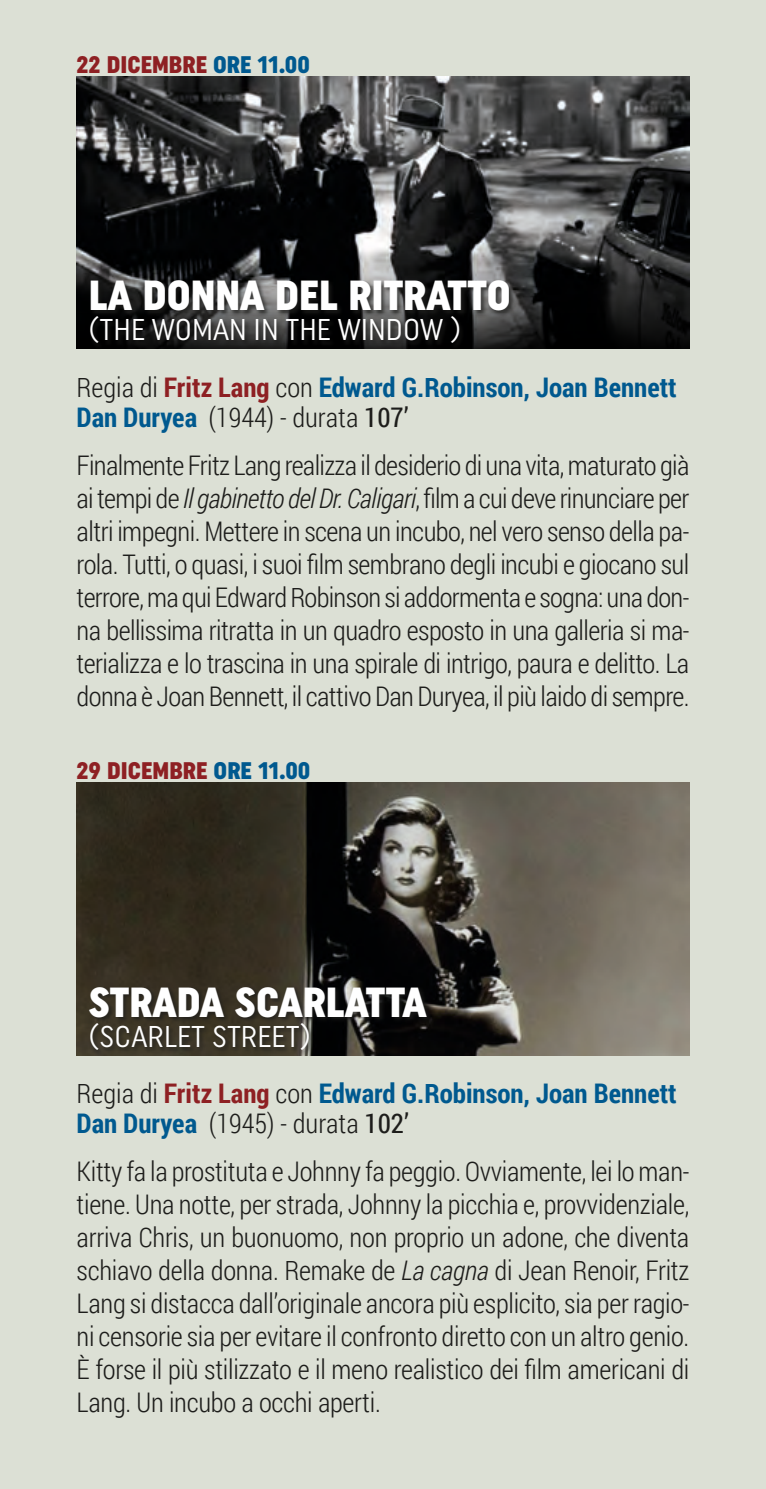
<style>
.page{position:relative;width:766px;height:1489px;background:#fff}
.page>*{position:absolute;margin:0;border:0;box-sizing:border-box;transform-origin:0 0}
.t1{font:900 42px "Uniform Condensed";color:#fff}
.t2{font:30px "Uniform Condensed";color:#fff}
.t3{font:300 27px/33px "Roboto Condensed";letter-spacing:-.01em;color:#1d1d1b;text-align:justify}
.t4{font:700 27px "Roboto Condensed";color:#00598f}
.t5{font:900 24px "Uniform Condensed";color:#8e2023}
.s1{color:#00598f}
.s2{font-weight:300;color:#1d1d1b}
.s3{color:#8e2023}
.s4{font-weight:700;color:#00598f}
.s5{font-weight:400}
.s6{font-style:italic}
</style>
<div class="page">
<div style="left:0;top:0;width:765px;height:1488px;background:#dce0d5"></div>
<hr style="left:765px;top:0;width:1px;height:1488px;background:#e5f1e2">
<img style="left:77px;top:77px;width:612px;height:171px">
<svg style="left:77px;top:248px;width:612px;height:101px"></svg>
<img style="left:77px;top:782px;width:612px;height:272px">
<div style="left:89px;top:984px;width:344px;height:71px;background:#1d1d1b;opacity:.75"></div>
<div style="left:90px;top:279px;width:425px;height:71px;background:#1d1d1b;opacity:.75"></div>
<p class="t5" style="left:77px;top:50px;width:235px">22 DICEMBRE <span class="s1">ORE 11.00</span></p>
<p class="t1" style="left:89px;top:270px;width:423px">LA DONNA DEL RITRATTO</p>
<p class="t2" style="left:89px;top:312px;width:373px">(THE WOMAN IN THE WINDOW )</p>
<p class="t4" style="left:77px;top:368px;width:601px"><span class="s2">Regia di</span> <span class="s3">Fritz Lang</span> <span class="s2">con</span> Edward G.Robinson, Joan Bennett</p>
<p class="t3" style="left:77px;top:399px;width:333px"><span class="s4">Dan Duryea</span> (1944) - durata <span class="s5">107’</span></p>
<p class="t3" style="left:77px;top:447px;width:614px">Finalmente Fritz Lang realizza il desiderio di una vita, maturato già ai tempi de <span class="s6">Il gabinetto del Dr. Caligari</span>, film a cui deve rinunciare per altri impegni. Mettere in scena un incubo, nel vero senso della pa&shy;rola. Tutti, o quasi, i suoi film sembrano degli incubi e giocano sul terrore, ma qui Edward Robinson si addormenta e sogna: una don&shy;na bellissima ritratta in un quadro esposto in una galleria si ma&shy;terializza e lo trascina in una spirale di intrigo, paura e delitto. La donna è Joan Bennett, il cattivo Dan Duryea, il più laido di sempre.</p>
<p class="t5" style="left:77px;top:756px;width:235px">29 DICEMBRE <span class="s1">ORE 11.00</span></p>
<p class="t1" style="left:89px;top:976px;width:339px">STRADA SCARLATTA</p>
<p class="t2" style="left:89px;top:1018px;width:223px">(SCARLET STREET)</p>
<p class="t4" style="left:77px;top:1074px;width:601px"><span class="s2">Regia di</span> <span class="s3">Fritz Lang</span> <span class="s2">con</span> Edward G.Robinson, Joan Bennett</p>
<p class="t3" style="left:77px;top:1105px;width:334px"><span class="s4">Dan Duryea</span> (1945) - durata <span class="s5">102’</span></p>
<p class="t3" style="left:77px;top:1153px;width:614px">Kitty fa la prostituta e Johnny fa peggio. Ovviamente, lei lo man&shy;tiene. Una notte, per strada, Johnny la picchia e, provvidenziale, arriva Chris, un buonuomo, non proprio un adone, che diventa schiavo della donna. Remake de <span class="s6">La cagna</span> di Jean Renoir, Fritz Lang si distacca dall’originale ancora più esplicito, sia per ragio&shy;ni censorie sia per evitare il confronto diretto con un altro genio.<br>È forse il più stilizzato e il meno realistico dei film americani di Lang. Un incubo a occhi aperti.</p>
</div>
